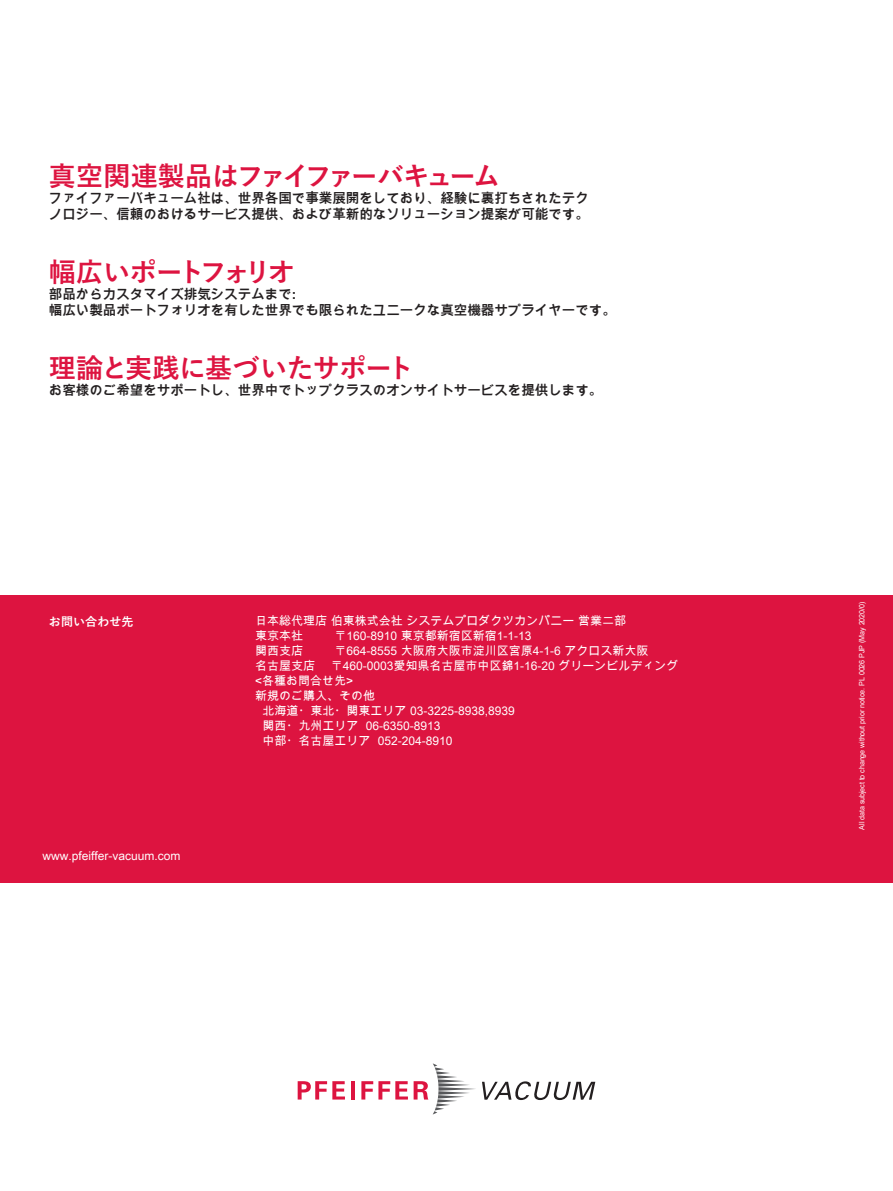
<style>
.page{position:relative;width:893px;height:1191px;background:#fff}
.page>*{position:absolute;margin:0;border:0;box-sizing:border-box;transform-origin:0 0}
.t1{font:700 27px "Yu Go";letter-spacing:-.075em;color:#dd1440}
.t2{font:700 27px "Yu Go";letter-spacing:-.02em;color:#dd1440}
.t3{font:700 27px "Yu Go";letter-spacing:-.12em;color:#dd1440}
.t4{font:700 13.5px/16.5px "Arial Unicode MS";color:#231f20}
.t5{font:12px "Arial Unicode MS";color:#fff}
.t6{font:700 12px "Yu Go";letter-spacing:.01em;color:#fff}
.t7{font:7.5px "Arial Unicode MS";letter-spacing:-.015em;color:#fff;scale:.95 1}
</style>
<div class="page">
<div style="left:0;top:595px;width:893px;height:287px;background:#dd1440"></div>
<svg style="left:482px;top:1081px;width:113px;height:19px"></svg>
<svg style="left:298px;top:1081px;width:47px;height:18px"></svg>
<hr style="left:351px;top:1081px;width:4px;height:18px;background:#dd1440">
<svg style="left:361px;top:1081px;width:47px;height:18px"></svg>
<svg style="left:414px;top:1063px;width:62px;height:51px"></svg>
<h1 class="t1" style="left:49px;top:161px;width:453px">真空関連製品はファイファーバキューム</h1>
<p class="t4" style="left:49px;top:190px;width:541px">ファイファーバキューム社は、世界各国で事業展開をしており、経験に裏打ちされたテクノロジー、信頼のおけるサービス提供、および革新的なソリューション提案が可能です。</p>
<h1 class="t3" style="left:49px;top:257px;width:247px">幅広いポートフォリオ</h1>
<p class="t4" style="left:49px;top:286px;width:568px">部品からカスタマイズ排気システムまで:<br>幅広い製品ポートフォリオを有した世界でも限られたユニークな真空機器サプライヤーです。</p>
<h1 class="t2" style="left:49px;top:353px;width:367px">理論と実践に基づいたサポート</h1>
<p class="t4" style="left:49px;top:382px;width:555px">お客様のご希望をサポートし、世界中でトップクラスのオンサイトサービスを提供します。</p>
<p class="t6" style="left:49px;top:615px;width:86px">お問い合わせ先</p>
<p class="t5" style="left:43px;top:847px;width:140px">www.pfeiffer-vacuum.com</p>
<p class="t5" style="left:255px;top:612px;width:373px">日本総代理店 伯東株式会社 システムプロダクツカンパニー 営業二部</p>
<p class="t5" style="left:255px;top:627px;width:278px">東京本社 　　〒160-8910 東京都新宿区新宿1-1-13</p>
<p class="t5" style="left:255px;top:642px;width:395px">関西支店 　　〒664-8555 大阪府大阪市淀川区宮原4-1-6 アクロス新大阪</p>
<p class="t5" style="left:255px;top:657px;width:425px">名古屋支店　 〒460-0003愛知県名古屋市中区錦1-16-20 グリーンビルディング</p>
<p class="t5" style="left:255px;top:672px;width:100px">&lt;各種お問合せ先&gt;</p>
<p class="t5" style="left:255px;top:687px;width:121px">新規のご購入、その他</p>
<p class="t5" style="left:262px;top:702px;width:254px">北海道・東北・関東エリア 03-3225-8938,8939</p>
<p class="t5" style="left:262px;top:717px;width:180px">関西・九州エリア 06-6350-8913</p>
<p class="t5" style="left:262px;top:732px;width:192px">中部・名古屋エリア 052-204-8910</p>
<p class="t7" style="left:856px;top:829px;width:241px;rotate:-90deg">All data subject to change without prior notice. PL 0026 PJP (May 2020/0)</p>
</div>
